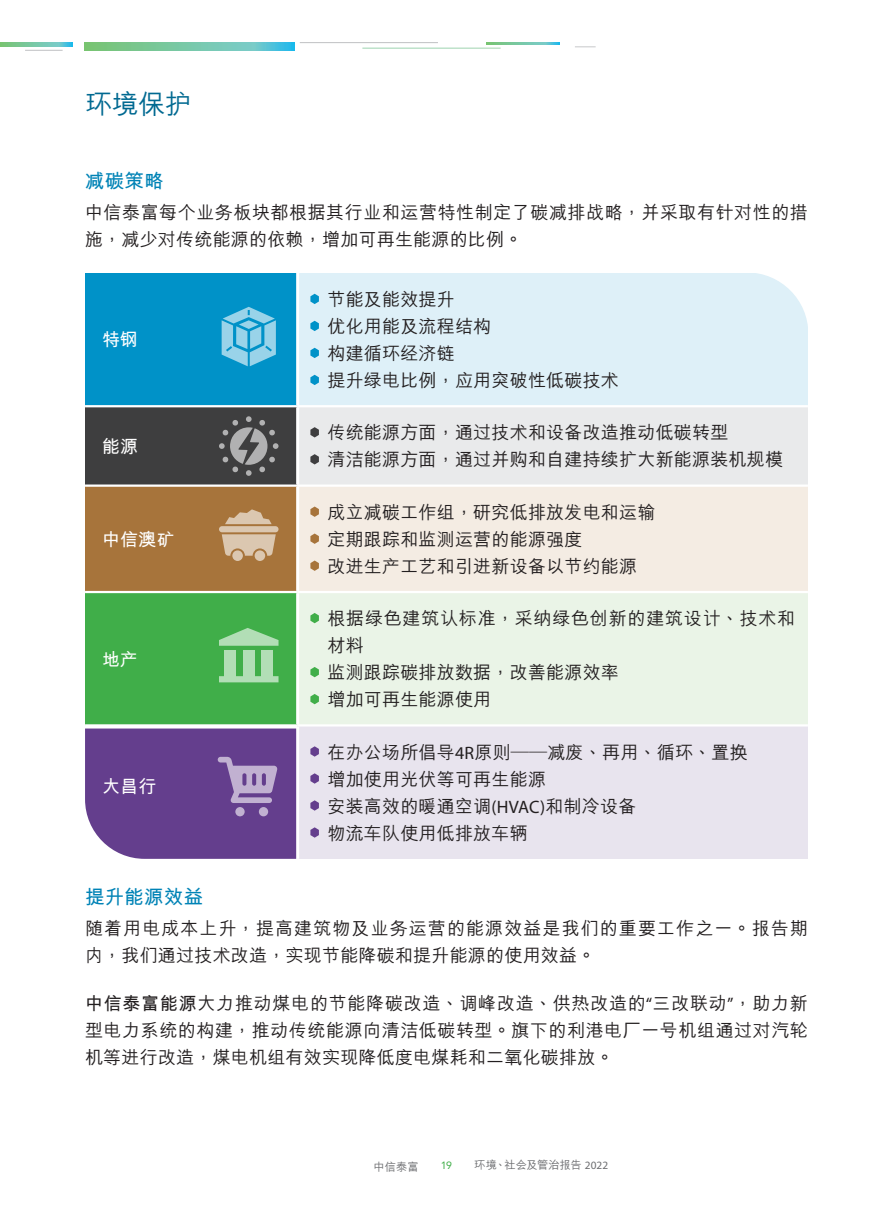
<style>
.page{position:relative;width:893px;height:1212px;background:#fff}
.page>*{position:absolute;margin:0;border:0;box-sizing:border-box;transform-origin:0 0}
.t1{font:500 27px "M Hei HKS";color:#006991}
.t2{font:700 19.5px "M Hei HKS";letter-spacing:.01em;color:#0083b6}
.t3{font:500 18px/27px "M Hei HKS";letter-spacing:.015em;color:#231f20}
.t4{font:500 18px/27px "M Hei HKS";letter-spacing:.06em;color:#231f20}
.t5{font:700 18px "M Hei HKS";letter-spacing:.01em;color:#fff}
.t6{font:500 11.25px "M Hei HKS";letter-spacing:-.025em;color:#6c6d70}
.t7{font:500 11.25px "M Hei HKS";letter-spacing:-.005em;color:#6c6d70}
.t8{font:10.5px "Avenir LT Std";color:#40ae49}
.s1{font-family:"Myriad Pro";font-weight:400}
.s2{font-weight:700}
</style>
<div class="page">
<svg style="left:575px;top:46px;width:21px;height:1px"></svg>
<hr style="left:25px;top:50px;width:38px;height:1px;background:#c7c8ca">
<hr style="left:300px;top:42px;width:138px;height:1px;background:#c7c8ca">
<svg style="left:85px;top:42px;width:209px;height:9px"></svg>
<svg style="left:486px;top:42px;width:73px;height:2px"></svg>
<svg style="left:0;top:42px;width:72px;height:4px"></svg>
<div style="left:85px;top:273px;width:213px;height:133px;background:#0092c8"></div>
<div style="left:298px;top:273px;width:510px;height:133px;background:#def0f8"></div>
<div style="left:85px;top:406px;width:213px;height:80px;background:#3e3e3f"></div>
<div style="left:298px;top:406px;width:510px;height:80px;background:#e9eaeb"></div>
<div style="left:85px;top:486px;width:213px;height:106px;background:#a7743b"></div>
<div style="left:298px;top:486px;width:510px;height:106px;background:#f4ece3"></div>
<div style="left:85px;top:592px;width:213px;height:133px;background:#40ae49"></div>
<div style="left:298px;top:592px;width:510px;height:133px;background:#eaf4e7"></div>
<div style="left:298px;top:725px;width:510px;height:134px;background:#e8e4ee"></div>
<hr style="left:296px;top:273px;width:3px;height:132px;background:#fff">
<hr style="left:296px;top:407px;width:3px;height:77px;background:#fff">
<hr style="left:296px;top:487px;width:3px;height:104px;background:#fff">
<hr style="left:296px;top:593px;width:3px;height:131px;background:#fff">
<hr style="left:296px;top:726px;width:3px;height:133px;background:#fff">
<hr style="left:85px;top:405px;width:213px;height:2px;background:#fff">
<hr style="left:298px;top:405px;width:510px;height:2px;background:#fff">
<hr style="left:85px;top:484px;width:213px;height:3px;background:#fff">
<hr style="left:298px;top:484px;width:510px;height:3px;background:#fff">
<hr style="left:85px;top:591px;width:213px;height:2px;background:#fff">
<hr style="left:298px;top:591px;width:510px;height:2px;background:#fff">
<hr style="left:85px;top:724px;width:213px;height:2px;background:#fff">
<hr style="left:298px;top:724px;width:510px;height:2px;background:#fff">
<svg style="left:310px;top:294px;width:9px;height:10px"></svg>
<svg style="left:310px;top:321px;width:9px;height:10px"></svg>
<svg style="left:310px;top:348px;width:9px;height:10px"></svg>
<svg style="left:310px;top:375px;width:9px;height:10px"></svg>
<svg style="left:310px;top:427px;width:9px;height:10px"></svg>
<svg style="left:310px;top:454px;width:9px;height:10px"></svg>
<svg style="left:310px;top:506px;width:9px;height:11px"></svg>
<svg style="left:310px;top:533px;width:9px;height:11px"></svg>
<svg style="left:310px;top:560px;width:9px;height:11px"></svg>
<svg style="left:310px;top:613px;width:9px;height:10px"></svg>
<svg style="left:310px;top:667px;width:9px;height:10px"></svg>
<svg style="left:310px;top:694px;width:9px;height:10px"></svg>
<svg style="left:310px;top:746px;width:9px;height:11px"></svg>
<svg style="left:310px;top:773px;width:9px;height:11px"></svg>
<svg style="left:310px;top:800px;width:9px;height:11px"></svg>
<svg style="left:310px;top:827px;width:9px;height:11px"></svg>
<svg style="left:222px;top:307px;width:54px;height:59px"></svg>
<svg style="left:219px;top:628px;width:60px;height:18px"></svg>
<div style="left:224px;top:650px;width:12px;height:26px;background:#b2deb6"></div>
<div style="left:243px;top:650px;width:12px;height:26px;background:#b2deb6"></div>
<div style="left:261px;top:650px;width:12px;height:26px;background:#b2deb6"></div>
<svg style="left:219px;top:676px;width:60px;height:6px"></svg>
<svg style="left:219px;top:416px;width:60px;height:60px"></svg>
<svg style="left:85px;top:728px;width:211px;height:131px"></svg>
<svg style="left:235px;top:807px;width:10px;height:9px"></svg>
<div style="left:259px;top:807px;width:9px;height:9px;background:#c1b1d1;border-radius:50%"></div>
<div style="left:219px;top:526px;width:60px;height:6px;background:#dbc7b0;border-radius:3px"></div>
<svg style="left:225px;top:509px;width:47px;height:15px"></svg>
<div style="left:232px;top:550px;width:11px;height:11px;background:#dbc7b0;border-radius:50%"></div>
<div style="left:255px;top:550px;width:10px;height:11px;background:#dbc7b0;border-radius:50%"></div>
<svg style="left:222px;top:534px;width:54px;height:22px"></svg>
<svg style="left:757px;top:273px;width:51px;height:51px"></svg>
<h1 class="t1" style="left:85px;top:85px;width:109px">環境保護</h1>
<p class="t2" style="left:85px;top:166px;width:80px">減碳策略</p>
<p class="t3" style="left:85px;top:197px;width:724px">中信泰富每個業務板塊都根據其行業和運營特性制定了碳減排戰略，並採取有針對性的措施，減少對傳統能源的依賴，增加可再生能源的比例。</p>
<p class="t5" style="left:102px;top:327px;width:38px">特鋼</p>
<p class="t5" style="left:102px;top:433px;width:38px">能源</p>
<p class="t5" style="left:102px;top:526px;width:74px">中信澳礦</p>
<p class="t5" style="left:102px;top:646px;width:38px">地產</p>
<p class="t5" style="left:102px;top:773px;width:56px">大昌行</p>
<p class="t3" style="left:327px;top:284px;width:293px">節能及能效提升<br>優化用能及流程結構<br>構建循環經濟鏈<br>提升綠電比例，應用突破性低碳技術</p>
<p class="t3" style="left:327px;top:418px;width:457px">傳統能源方面，通過技術和設備改造推動低碳轉型<br>清潔能源方面，通過併購和自建持續擴大新能源裝機規模</p>
<p class="t3" style="left:327px;top:497px;width:329px">成立減碳工作組，研究低排放發電和運輸定期跟蹤和監測運營的能源強度<br>改進生產工藝和引進新設備以節約能源</p>
<p class="t3" style="left:327px;top:604px;width:469px">根據綠色建築認標準，採納綠色創新的建築設計、技術和材料<br>監測跟蹤碳排放數據，改善能源效率<br>增加可再生能源使用</p>
<p class="t3" style="left:327px;top:737px;width:422px">在辦公場所倡導<span class="s1">4R</span>原則——減廢、再用、循環、置換增加使用光伏等可再生能源<br>安裝高效的暖通空調<span class="s1">(HVAC)</span>和製冷設備<br>物流車隊使用低排放車輛</p>
<p class="t2" style="left:85px;top:882px;width:120px">提升能源效益</p>
<p class="t4" style="left:85px;top:913px;width:724px">隨着用電成本上升，提高建築物及業務運營的能源效益是我們的重要工作之一。報告期內，我們通過技術改造，實現節能降碳和提升能源的使用效益。</p>
<p class="t3" style="left:85px;top:988px;width:724px;text-align:justify"><span class="s2">中信泰富能源</span>大力推動煤電的節能降碳改造、調峰改造、供熱改造的<span class="s1">“</span>三改聯動<span class="s1">”</span>，助力新型電力系統的構建，推動傳統能源向清潔低碳轉型。旗下的利港電廠一號機組通過對汽輪機等進行改造，煤電機組有效實現降低度電煤耗和二氧化碳排放。</p>
<p class="t7" style="left:373px;top:1158px;width:47px">中信泰富</p>
<p class="t8" style="left:441px;top:1160px;width:13px">19</p>
<p class="t6" style="left:474px;top:1157px;width:136px">環境、社會及管治報告 <span class="s1">2022</span></p>
</div>
